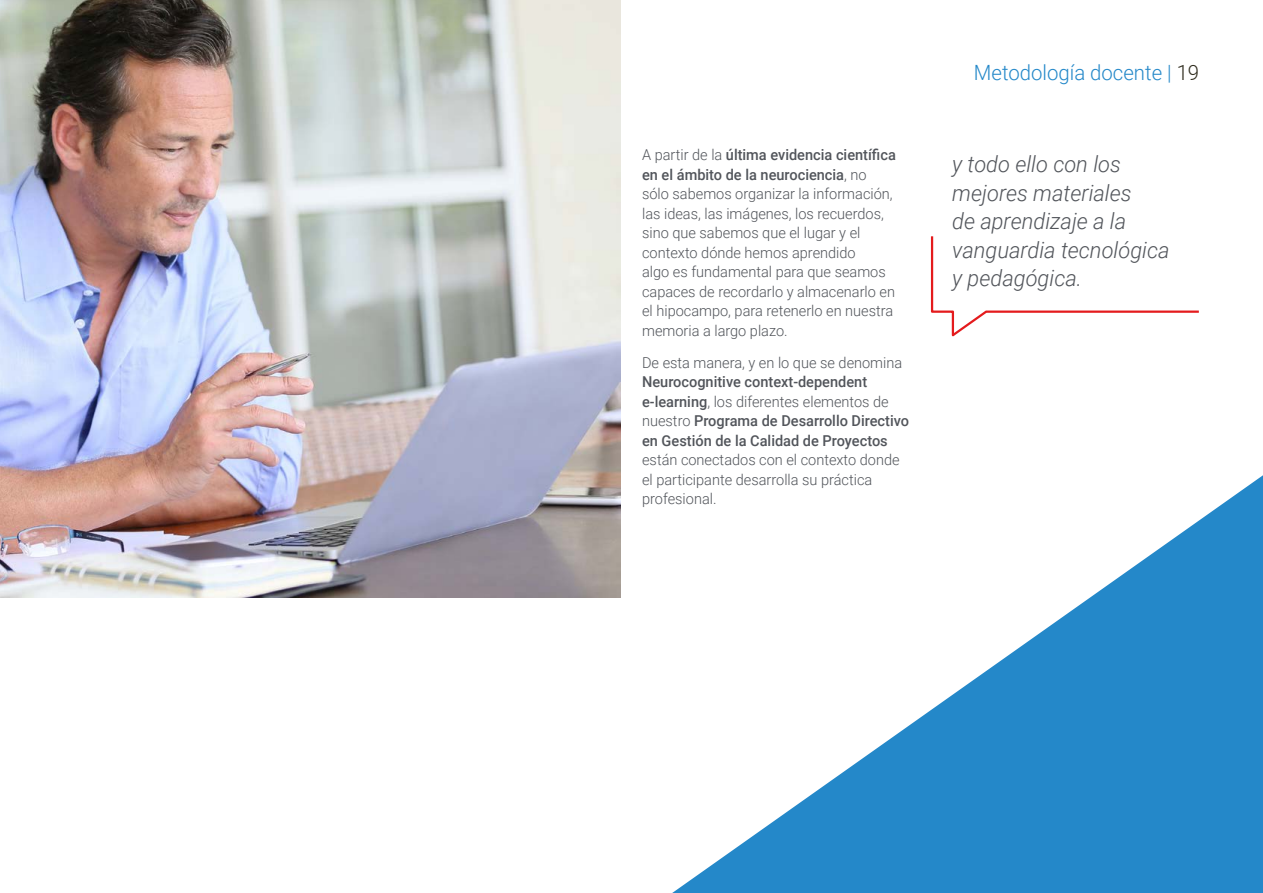
<style>
.page{position:relative;width:1263px;height:893px;background:#fff}
.page>*{position:absolute;margin:0;border:0;box-sizing:border-box;transform-origin:0 0}
.t1{font:italic 300 22.5px/28.5px "Roboto";color:#52555b}
.t2{font:300 21px "Roboto";color:#2488c9}
.t3{font:300 15px/19.5px "Roboto";color:#52555b}
.t4{font:500 15px/19.5px "Roboto";color:#52555b}
.s1{font-weight:500}
.s2{font-weight:300}
.s3{color:#312e20}
</style>
<div class="page">
<img style="left:0;top:0;width:621px;height:597px">
<svg style="left:930px;top:236px;width:269px;height:101px"></svg>
<svg style="left:672px;top:475px;width:591px;height:418px;fill:#2c8ccb"></svg>
<p class="t3" style="left:642px;top:144px;width:255px">A partir de la <span class="s1">última evidencia científica en el ámbito de la neurociencia</span>, no sólo sabemos organizar la información, las ideas, las imágenes, los recuerdos, sino que sabemos que el lugar y el contexto dónde hemos aprendido<br>algo es fundamental para que seamos capaces de recordarlo y almacenarlo en el hipocampo, para retenerlo en nuestra memoria a largo plazo.</p>
<p class="t3" style="left:642px;top:352px;width:262px">De esta manera, y en lo que se denomina</p>
<p class="t4" style="left:642px;top:372px;width:269px">Neurocognitive context-dependent e-learning<span class="s2">, los diferentes elementos de nuestro</span> Programa de Desarrollo Directivo en Gestión de la Calidad de Proyectos</p>
<p class="t3" style="left:642px;top:450px;width:259px">están conectados con el contexto donde el participante desarrolla su práctica profesional.</p>
<h2 class="t2" style="left:974px;top:57px;width:227px">Metodología docente | <span class="s3">19</span></h2>
<h1 class="t1" style="left:952px;top:149px;width:219px">y todo ello con los mejores materiales<br>de aprendizaje a la vanguardia tecnológica y pedagógica.</h1>
</div>
